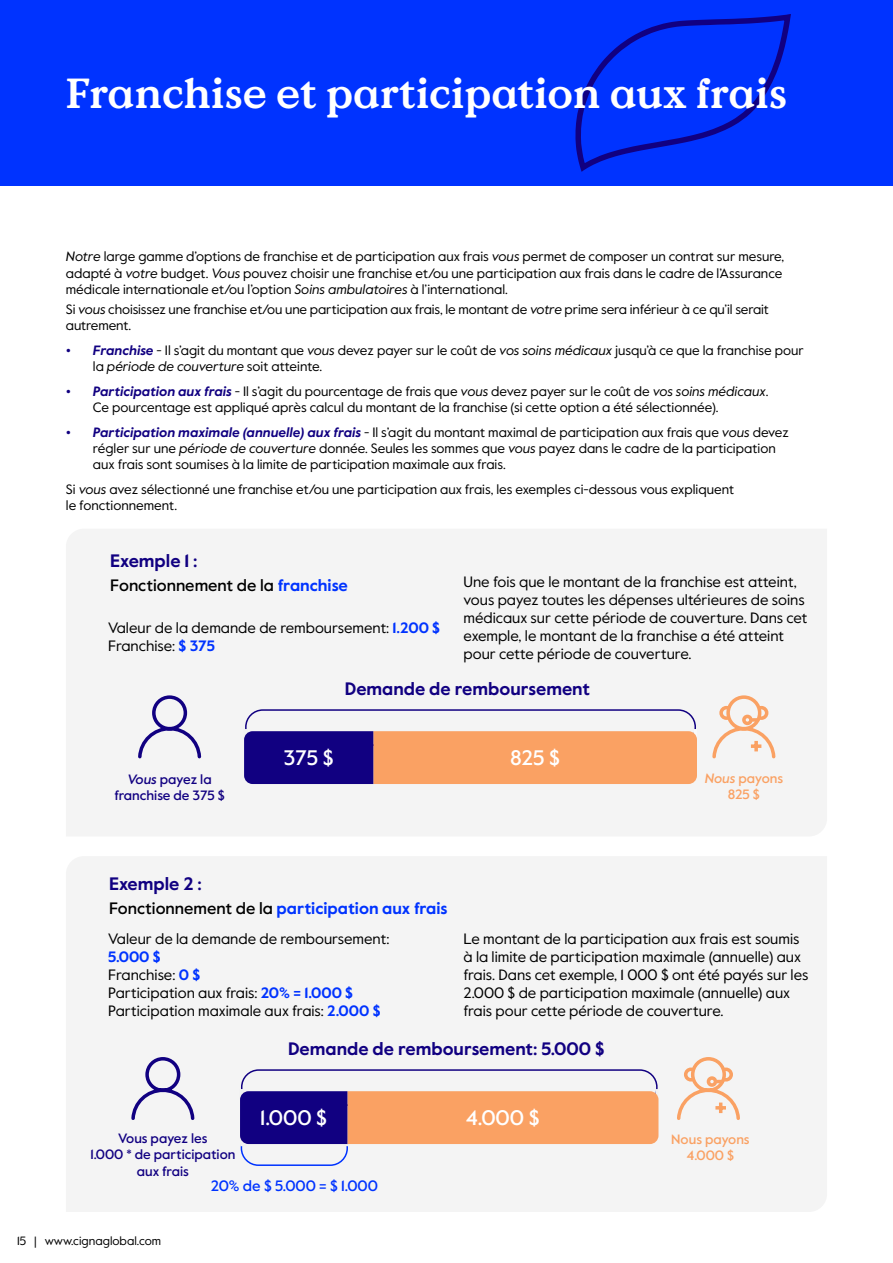
<style>
.page{position:relative;width:893px;height:1263px;background:#fff}
.page>*{position:absolute;margin:0;border:0;box-sizing:border-box;transform-origin:0 0}
.t1{font:700 42px "Value Serif Pro";color:#fff}
.t2{font:500 21px "Value Sans Pro";color:#fff}
.t3{font:700 18px "Value Sans Pro";color:#110081}
.t4{font:700 16.5px "Value Sans Pro";color:#03f}
.t5{font:500 16.5px "Value Sans Pro";color:#000}
.t6{font:15px/18px "Value Sans Pro";color:#000}
.t7{font:500 15px "Value Sans Pro";color:#03f}
.t8{font:13.5px/16.2px "Value Sans Pro";color:#000}
.t9{font:500 13.5px/16.2px "Value Sans Pro";color:#110081;text-align:center}
.t10{font:500 13.5px/16.2px "Value Sans Pro";color:#faa163;text-align:center}
.t11{font:12px "Value Sans Pro";color:#000}
.s1{font-style:italic}
.s2{font-weight:700;font-size:15px;color:#110081}
.s3{font-weight:700;font-style:italic;color:#110081}
.s4{font-weight:700;color:#03f}
.s5{font-weight:500;color:#000}
</style>
<div class="page">
<div style="left:66px;top:529px;width:761px;height:307px;background:#f4f4f4"></div>
<div style="left:66px;top:857px;width:761px;height:355px;background:#f4f4f4"></div>
<div style="left:0;top:0;width:893px;height:186px;background:#03f"></div>
<svg style="left:575px;top:14px;width:216px;height:158px"></svg>
<div style="left:245px;top:709px;width:451px;height:37px;border:2px solid #110081;border-radius:17px"></div>
<div style="left:243px;top:729px;width:5px;height:10px;background:#f1f1f1"></div>
<svg style="left:244px;top:729px;width:453px;height:55px;background:#ba7871"></svg>
<svg style="left:136px;top:694px;width:67px;height:66px"></svg>
<svg style="left:710px;top:694px;width:67px;height:66px"></svg>
<div style="left:241px;top:1129px;width:107px;height:37px;border:2px solid #03f;border-radius:17px"></div>
<div style="left:240px;top:1138px;width:6px;height:8px;background:#f1f1f1"></div>
<hr style="left:344px;top:1136px;width:4px;height:10px;background:#f1f1f1">
<div style="left:241px;top:1069px;width:417px;height:37px;border:2px solid #110081;border-radius:17px"></div>
<div style="left:239px;top:1089px;width:5px;height:10px;background:#f1f1f1"></div>
<svg style="left:240px;top:1089px;width:418px;height:55px;background:#c07d70"></svg>
<svg style="left:129px;top:1055px;width:67px;height:67px"></svg>
<svg style="left:675px;top:1055px;width:67px;height:67px"></svg>
<h1 class="t1" style="left:66px;top:68px;width:723px">Franchise et participation aux frais</h1>
<p class="t8" style="left:66px;top:249px;width:720px"><span class="s1">Notre</span> large gamme d’options de franchise et de participation aux frais <span class="s1">vous</span> permet de composer un contrat sur mesure, adapté à <span class="s1">votre</span> budget. <span class="s1">Vous</span> pouvez choisir une franchise et/ou une participation aux frais dans le cadre de l’Assurance médicale internationale et/ou l’option <span class="s1">Soins ambulatoires</span> à l’international.</p>
<p class="t8" style="left:66px;top:302px;width:704px">Si <span class="s1">vous</span> choisissez une franchise et/ou une participation aux frais, le montant de <span class="s1">votre</span> prime sera inférieur à ce qu’il serait autrement.</p>
<p class="t8" style="left:93px;top:343px;width:712px;text-indent:-27px"><span class="s2">•</span> <span class="s3">Franchise</span> - Il s’agit du montant que <span class="s1">vous</span> devez payer sur le coût de <span class="s1">vos soins médicaux</span> jusqu’à ce que la franchise pour la <span class="s1">période de couverture</span> soit atteinte.</p>
<p class="t8" style="left:93px;top:383px;width:677px;text-indent:-27px"><span class="s2">•</span> <span class="s3">Participation aux frais</span> - Il s’agit du pourcentage de frais que <span class="s1">vous</span> devez payer sur le coût de <span class="s1">vos soins médicaux</span>.<br>Ce pourcentage est appliqué après calcul du montant de la franchise (si cette option a été sélectionnée).</p>
<p class="t8" style="left:93px;top:424px;width:697px;text-indent:-27px"><span class="s2">•</span> <span class="s3">Participation maximale (annuelle) aux frais</span> - Il s’agit du montant maximal de participation aux frais que <span class="s1">vous</span> devez régler sur une <span class="s1">période de couverture</span> donnée. Seules les sommes que <span class="s1">vous</span> payez dans le cadre de la participation aux frais sont soumises à la limite de participation maximale aux frais.</p>
<p class="t8" style="left:66px;top:481px;width:670px">Si <span class="s1">vous</span> avez sélectionné une franchise et/ou une participation aux frais, les exemples ci-dessous vous expliquent le fonctionnement.</p>
<h3 class="t3" style="left:110px;top:550px;width:89px">Exemple 1 :</h3>
<p class="t5" style="left:110px;top:575px;width:239px">Fonctionnement de la <span class="s4">franchise</span></p>
<p class="t6" style="left:108px;top:619px;width:334px">Valeur de la demande de remboursement: <span class="s4">1.200 $<br></span>Franchise: <span class="s4">$ 375</span></p>
<p class="t6" style="left:463px;top:573px;width:345px">Une fois que le montant de la franchise est atteint, vous payez toutes les dépenses ultérieures de soins médicaux sur cette période de couverture. Dans cet exemple, le montant de la franchise a été atteint pour cette période de couverture.</p>
<h3 class="t3" style="left:345px;top:678px;width:247px">Demande de remboursement</h3>
<h2 class="t2" style="left:284px;top:745px;width:52px">375 $</h2>
<h2 class="t2" style="left:510px;top:745px;width:51px">825 $</h2>
<p class="t9" style="left:114px;top:771px;width:112px"><span class="s1">Vous</span> payez la franchise de 375 $</p>
<p class="t10" style="left:705px;top:770px;width:80px"><span class="s1">Nous</span> payons<br>825 $</p>
<h3 class="t3" style="left:109px;top:872px;width:94px">Exemple 2 :</h3>
<p class="t4" style="left:109px;top:898px;width:340px"><span class="s5">Fonctionnement de la</span> participation aux frais</p>
<p class="t6" style="left:108px;top:930px;width:283px">Valeur de la demande de remboursement:</p>
<p class="t6" style="left:108px;top:948px;width:274px"><span class="s4">5.000 $<br></span>Franchise: <span class="s4">0 $<br></span>Participation aux frais: <span class="s4">20% = 1.000 $<br></span>Participation maximale aux frais: <span class="s4">2.000 $</span></p>
<p class="t6" style="left:463px;top:930px;width:347px">Le montant de la participation aux frais est soumis à la limite de participation maximale (annuelle) aux frais. Dans cet exemple, 1 000 $ ont été payés sur les 2.000 $ de participation maximale (annuelle) aux frais pour cette période de couverture.</p>
<h3 class="t3" style="left:288px;top:1038px;width:318px">Demande de remboursement: 5.000 $</h3>
<h2 class="t2" style="left:260px;top:1105px;width:69px">1.000 $</h2>
<h2 class="t2" style="left:466px;top:1105px;width:75px">4.000 $</h2>
<p class="t9" style="left:90px;top:1131px;width:147px">Vous payez les<br>1.000 * de participation aux frais</p>
<p class="t10" style="left:671px;top:1131px;width:80px">Nous payons<br>4.000 $</p>
<p class="t11" style="left:17px;top:1233px;width:146px">15 | www.cignaglobal.com</p>
<p class="t7" style="left:211px;top:1177px;width:169px">20% de $ 5.000 = $ 1.000</p>
</div>
